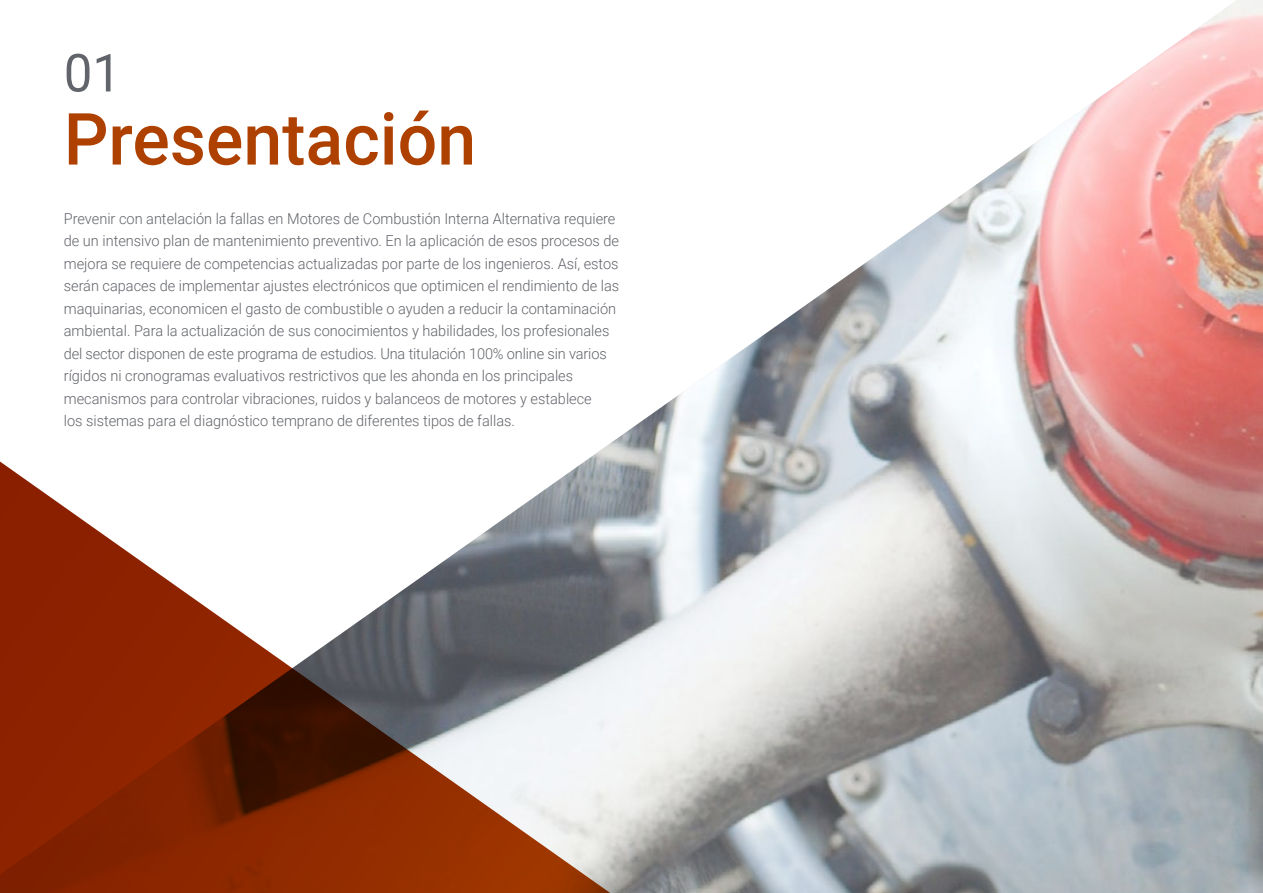
<style>
.page{position:relative;width:1263px;height:893px;background:#fff}
.page>*{position:absolute;margin:0;border:0;box-sizing:border-box;transform-origin:0 0}
.t1{font:500 72px "Roboto";color:#ae4000}
.t2{font:52.5px "Roboto";color:#61646a}
.t3{font:300 15px/22.5px "Roboto";color:#61646a}
</style>
<div class="page">
<img style="left:607px;top:0;width:656px;height:893px">
<svg style="left:0;top:446px;width:640px;height:447px"></svg>
<h2 class="t2" style="left:64px;top:36px;width:59px">01</h2>
<h1 class="t1" style="left:64px;top:89px;width:414px">Presentación</h1>
<p class="t3" style="left:64px;top:207px;width:557px">Prevenir con antelación la fallas en Motores de Combustión Interna Alternativa requiere de un intensivo plan de mantenimiento preventivo. En la aplicación de esos procesos de mejora se requiere de competencias actualizadas por parte de los ingenieros. Así, estos serán capaces de implementar ajustes electrónicos que optimicen el rendimiento de las maquinarias, economicen el gasto de combustible o ayuden a reducir la contaminación ambiental. Para la actualización de sus conocimientos y habilidades, los profesionales del sector disponen de este programa de estudios. Una titulación 100% online sin varios rígidos ni cronogramas evaluativos restrictivos que les ahonda en los principales mecanismos para controlar vibraciones, ruidos y balanceos de motores y establece<br>los sistemas para el diagnóstico temprano de diferentes tipos de fallas.</p>
</div>
